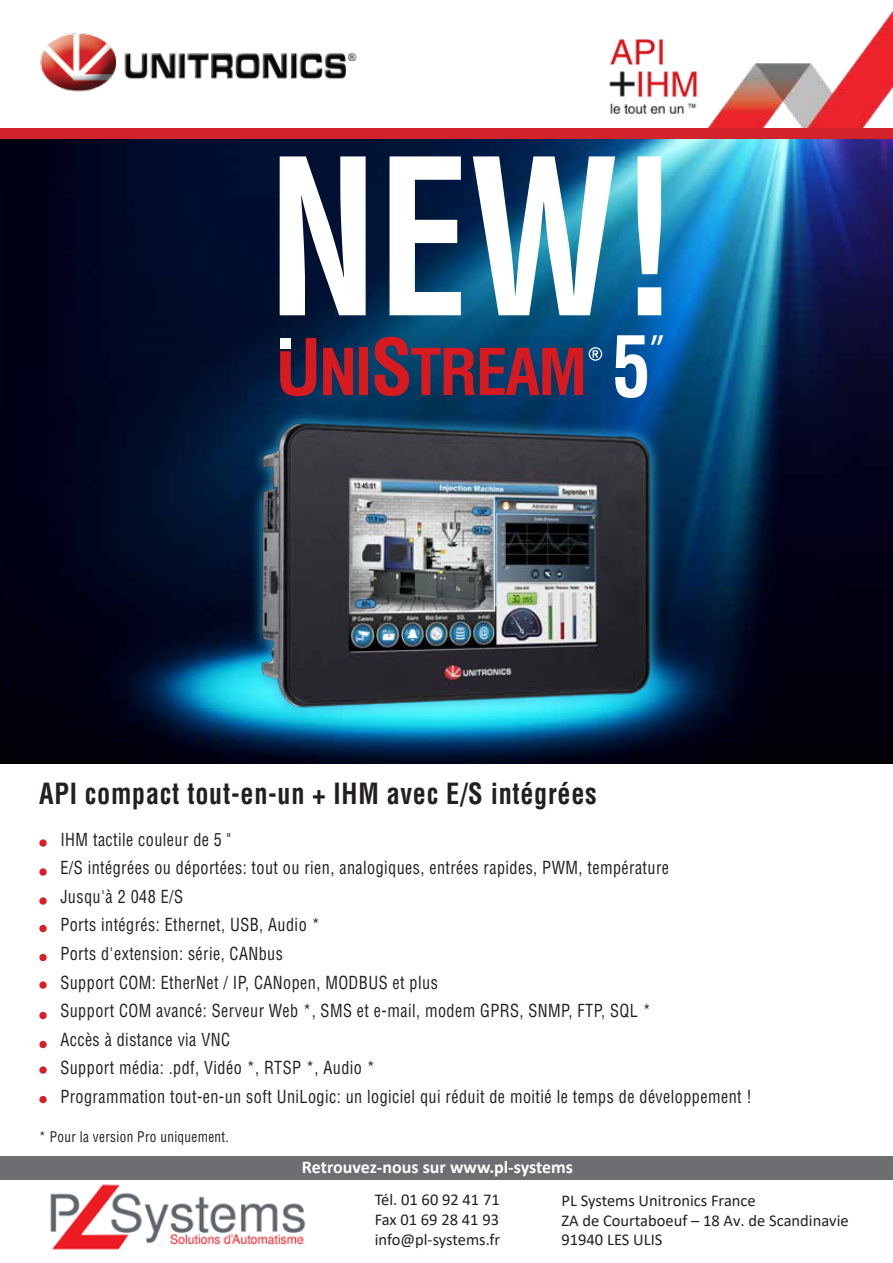
<style>
.page{position:relative;width:893px;height:1263px;background:#fff}
.page>*{position:absolute;margin:0;border:0;box-sizing:border-box;transform-origin:0 0}
.t1{font:700 condensed 211.8px "Helvetica LT Std";color:#fff;scale:.85 1}
.t2{font:700 condensed 83.25px "Helvetica LT Std";color:#fff;scale:.91 1}
.t3{font:700 condensed 28.5px "Helvetica LT Std";letter-spacing:.025em;color:#231f20;scale:.92 1}
.t4{font:700 18px "Calibri";color:#fff}
.t5{font:condensed 17.55px/28.5px "Helvetica LT Std";letter-spacing:.025em;color:#231f20;scale:.92 1}
.t6{font:16.5px/19.8px "Calibri";color:#231f20;text-align:justify}
.t7{font:condensed 14.4px "Helvetica LT Std";letter-spacing:.025em;color:#231f20;scale:.92 1}
</style>
<div class="page">
<div style="left:0;top:1156px;width:893px;height:24px;background:#6d6e71"></div>
<img style="left:0;top:139px;width:893px;height:625px">
<img style="left:176px;top:367px;width:546px;height:397px">
<svg style="left:280px;top:338px;width:36px;height:58px;background:#7d1d30"></svg>
<svg style="left:323px;top:348px;width:30px;height:47px"></svg>
<div style="left:360px;top:348px;width:8px;height:47px;background:#d71920"></div>
<svg style="left:375px;top:337px;width:208px;height:59px;background:#652e48"></svg>
<div style="left:280px;top:338px;width:11px;height:10px;background:#fff"></div>
<svg style="left:589px;top:347px;width:13px;height:14px"></svg>
<div style="left:39px;top:839px;width:8px;height:8px;background:#d81f27;border-radius:50%"></div>
<div style="left:39px;top:868px;width:8px;height:8px;background:#d81f27;border-radius:50%"></div>
<div style="left:39px;top:897px;width:8px;height:8px;background:#d81f27;border-radius:50%"></div>
<div style="left:39px;top:925px;width:8px;height:7px;background:#d81f27;border-radius:50%"></div>
<div style="left:39px;top:954px;width:8px;height:7px;background:#d81f27;border-radius:50%"></div>
<div style="left:39px;top:981px;width:8px;height:8px;background:#d81f27;border-radius:50%"></div>
<div style="left:39px;top:1012px;width:8px;height:7px;background:#d81f27;border-radius:50%"></div>
<div style="left:39px;top:1041px;width:8px;height:7px;background:#d81f27;border-radius:50%"></div>
<div style="left:39px;top:1066px;width:8px;height:8px;background:#d81f27;border-radius:50%"></div>
<div style="left:39px;top:1096px;width:8px;height:7px;background:#d81f27;border-radius:50%"></div>
<img style="left:40px;top:33px;width:317px;height:59px">
<img style="left:602px;top:39px;width:102px;height:90px">
<img style="left:705px;top:11px;width:188px;height:118px">
<div style="left:0;top:129px;width:893px;height:10px;background:#d2232a"></div>
<img style="left:50px;top:1184px;width:255px;height:66px">
<h1 class="t1" style="left:267px;top:105px;width:486px">NEW!</h1>
<h2 class="t2" style="left:612px;top:314px;width:58px">5<sup>”</sup></h2>
<h3 class="t3" style="left:39px;top:776px;width:608px">API compact tout-en-un + IHM avec E/S intégrées</h3>
<p class="t5" style="left:60px;top:825px;width:753px">IHM tactile couleur de 5 "<br>E/S intégrées ou déportées: tout ou rien, analogiques, entrées rapides, PWM, température<br>Jusqu'à 2 048 E/S<br>Ports intégrés: Ethernet, USB, Audio *<br>Ports d'extension: série, CANbus<br>Support COM: EtherNet / IP, CANopen, MODBUS et plus<br>Support COM avancé: Serveur Web *, SMS et e-mail, modem GPRS, SNMP, FTP, SQL *<br>Accès à distance via VNC<br>Support média: .pdf, Vidéo *, RTSP *, Audio *<br>Programmation tout-en-un soft UniLogic: un logiciel qui réduit de moitié le temps de développement !</p>
<p class="t7" style="left:39px;top:1127px;width:208px">* Pour la version Pro uniquement.</p>
<p class="t4" style="left:302px;top:1154px;width:273px">Retrouvez-nous sur www.pl-systems</p>
<p class="t6" style="left:375px;top:1189px;width:127px">Tél. 01 60 92 41 71<br>Fax 01 69 28 41 93 info@pl-systems.fr</p>
<p class="t6" style="left:561px;top:1190px;width:289px;text-align:left">PL Systems Unitronics France<br>ZA de Courtaboeuf – 18 Av. de Scandinavie<br>91940 LES ULIS</p>
</div>
